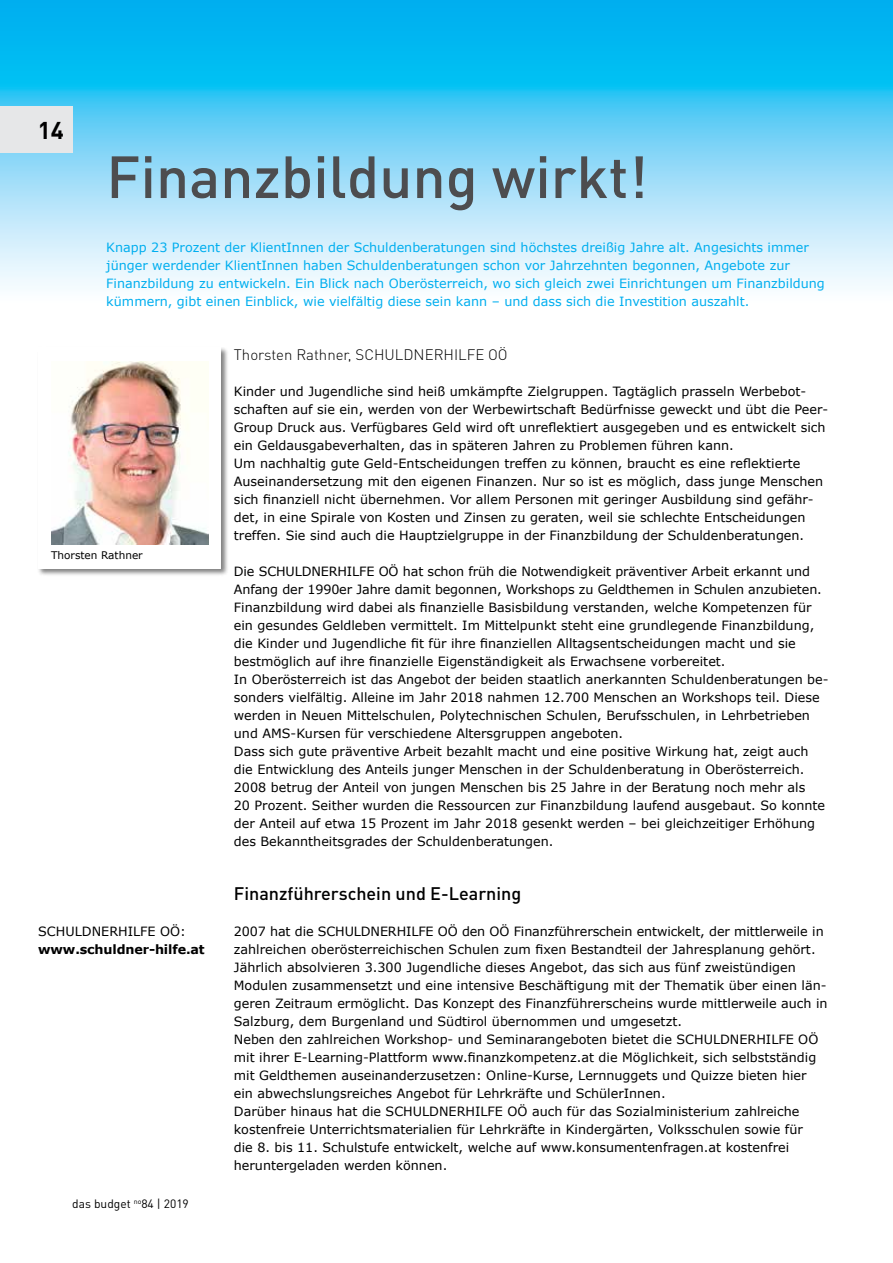
<style>
.page{position:relative;width:893px;height:1263px;background:#fff}
.page>*{position:absolute;margin:0;border:0;box-sizing:border-box;transform-origin:0 0}
.t1{font:500 58.5px "DINOT";color:#4d4d4f}
.t2{font:700 24px "DINOT";color:#000}
.t3{font:500 18px "DINOT";color:#000}
.t4{font:300 15px "DINOT";color:#000}
.t5{font:12.75px/18px "Verdana";color:#000}
.t6{font:12.75px/18px "Verdana";color:#00aeef}
.t7{font:700 12.75px "Verdana";letter-spacing:-.01em;color:#000}
.t8{font:12px "DINOT";color:#000}
.t9{font:10.5px "Verdana";color:#000}
</style>
<div class="page">
<svg style="left:0;top:0;width:893px;height:289px;background:#6fd3f6"></svg>
<div style="left:0;top:106px;width:72px;height:47px;background:#e6e7e8"></div>
<div style="left:37px;top:346px;width:191px;height:230px;background:#000;opacity:.5"></div>
<div style="left:38px;top:348px;width:183px;height:221px;background:#fff"></div>
<img style="left:51px;top:361px;width:157px;height:183px">
<h2 class="t2" style="left:38px;top:114px;width:28px">14</h2>
<h1 class="t1" style="left:106px;top:137px;width:543px">Finanzbildung wirkt!</h1>
<p class="t6" style="left:106px;top:238px;width:720px">Knapp 23 Prozent der KlientInnen der Schuldenberatungen sind höchstes dreißig Jahre alt. Angesichts immer jünger werdender KlientInnen haben Schuldenberatungen schon vor Jahrzehnten begonnen, Angebote zur Finanzbildung zu entwickeln. Ein Blick nach Oberösterreich, wo sich gleich zwei Einrichtungen um Finanzbildung kümmern, gibt einen Einblick, wie vielfältig diese sein kann – und dass sich die Investition auszahlt.</p>
<p class="t4" style="left:234px;top:344px;width:275px">Thorsten Rathner, SCHULDNERHILFE OÖ</p>
<p class="t5" style="left:234px;top:382px;width:596px">Kinder und Jugendliche sind heiß umkämpfte Zielgruppen. Tagtäglich prasseln Werbebot&shy;schaften auf sie ein, werden von der Werbewirtschaft Bedürfnisse geweckt und übt die Peer-Group Druck aus. Verfügbares Geld wird oft unreflektiert ausgegeben und es entwickelt sich ein Geldausgabeverhalten, das in späteren Jahren zu Problemen führen kann.<br>Um nachhaltig gute Geld-Entscheidungen treffen zu können, braucht es eine reflektierte Auseinandersetzung mit den eigenen Finanzen. Nur so ist es möglich, dass junge Menschen sich finanziell nicht übernehmen. Vor allem Personen mit geringer Ausbildung sind gefähr&shy;det, in eine Spirale von Kosten und Zinsen zu geraten, weil sie schlechte Entscheidungen treffen. Sie sind auch die Hauptzielgruppe in der Finanzbildung der Schuldenberatungen.</p>
<p class="t5" style="left:234px;top:562px;width:596px">Die SCHULDNERHILFE OÖ hat schon früh die Notwendigkeit präventiver Arbeit erkannt und Anfang der 1990er Jahre damit begonnen, Workshops zu Geldthemen in Schulen anzubieten.<br>Finanzbildung wird dabei als finanzielle Basisbildung verstanden, welche Kompetenzen für ein gesundes Geldleben vermittelt. Im Mittelpunkt steht eine grundlegende Finanzbildung, die Kinder und Jugendliche fit für ihre finanziellen Alltagsentscheidungen macht und sie bestmöglich auf ihre finanzielle Eigenständigkeit als Erwachsene vorbereitet.<br>In Oberösterreich ist das Angebot der beiden staatlich anerkannten Schuldenberatungen be&shy;sonders vielfältig. Alleine im Jahr 2018 nahmen 12.700 Menschen an Workshops teil. Diese werden in Neuen Mittelschulen, Polytechnischen Schulen, Berufsschulen, in Lehrbetrieben und AMS-Kursen für verschiedene Altersgruppen angeboten.<br>Dass sich gute präventive Arbeit bezahlt macht und eine positive Wirkung hat, zeigt auch die Entwicklung des Anteils junger Menschen in der Schuldenberatung in Oberösterreich.<br>2008 betrug der Anteil von jungen Menschen bis 25 Jahre in der Beratung noch mehr als<br>20 Prozent. Seither wurden die Ressourcen zur Finanzbildung laufend ausgebaut. So konnte der Anteil auf etwa 15 Prozent im Jahr 2018 gesenkt werden – bei gleichzeitiger Erhöhung des Bekanntheitsgrades der Schuldenberatungen.</p>
<h3 class="t3" style="left:234px;top:881px;width:289px">Finanzführerschein und E-Learning</h3>
<p class="t5" style="left:234px;top:922px;width:595px">2007 hat die SCHULDNERHILFE OÖ den OÖ Finanzführerschein entwickelt, der mittlerweile in zahlreichen oberösterreichischen Schulen zum fixen Bestandteil der Jahresplanung gehört.<br>Jährlich absolvieren 3.300 Jugendliche dieses Angebot, das sich aus fünf zweistündigen Modulen zusammensetzt und eine intensive Beschäftigung mit der Thematik über einen län&shy;geren Zeitraum ermöglicht. Das Konzept des Finanzführerscheins wurde mittlerweile auch in Salzburg, dem Burgenland und Südtirol übernommen und umgesetzt.<br>Neben den zahlreichen Workshop- und Seminarangeboten bietet die SCHULDNERHILFE OÖ mit ihrer E-Learning-Plattform www.finanzkompetenz.at die Möglichkeit, sich selbstständig mit Geldthemen auseinanderzusetzen: Online-Kurse, Lernnuggets und Quizze bieten hier ein abwechslungsreiches Angebot für Lehrkräfte und SchülerInnen.<br>Darüber hinaus hat die SCHULDNERHILFE OÖ auch für das Sozialministerium zahlreiche kostenfreie Unterrichtsmaterialien für Lehrkräfte in Kindergärten, Volksschulen sowie für<br>die 8. bis 11. Schulstufe entwickelt, welche auf www.konsumentenfragen.at kostenfrei heruntergeladen werden können.</p>
<p class="t9" style="left:51px;top:548px;width:93px">Thorsten Rathner</p>
<p class="t5" style="left:38px;top:922px;width:149px">SCHULDNERHILFE OÖ:</p>
<p class="t7" style="left:38px;top:940px;width:168px">www.schuldner-hilfe.at</p>
<p class="t8" style="left:72px;top:1196px;width:118px">das budget <sup>no</sup>84 | 2019</p>
</div>
